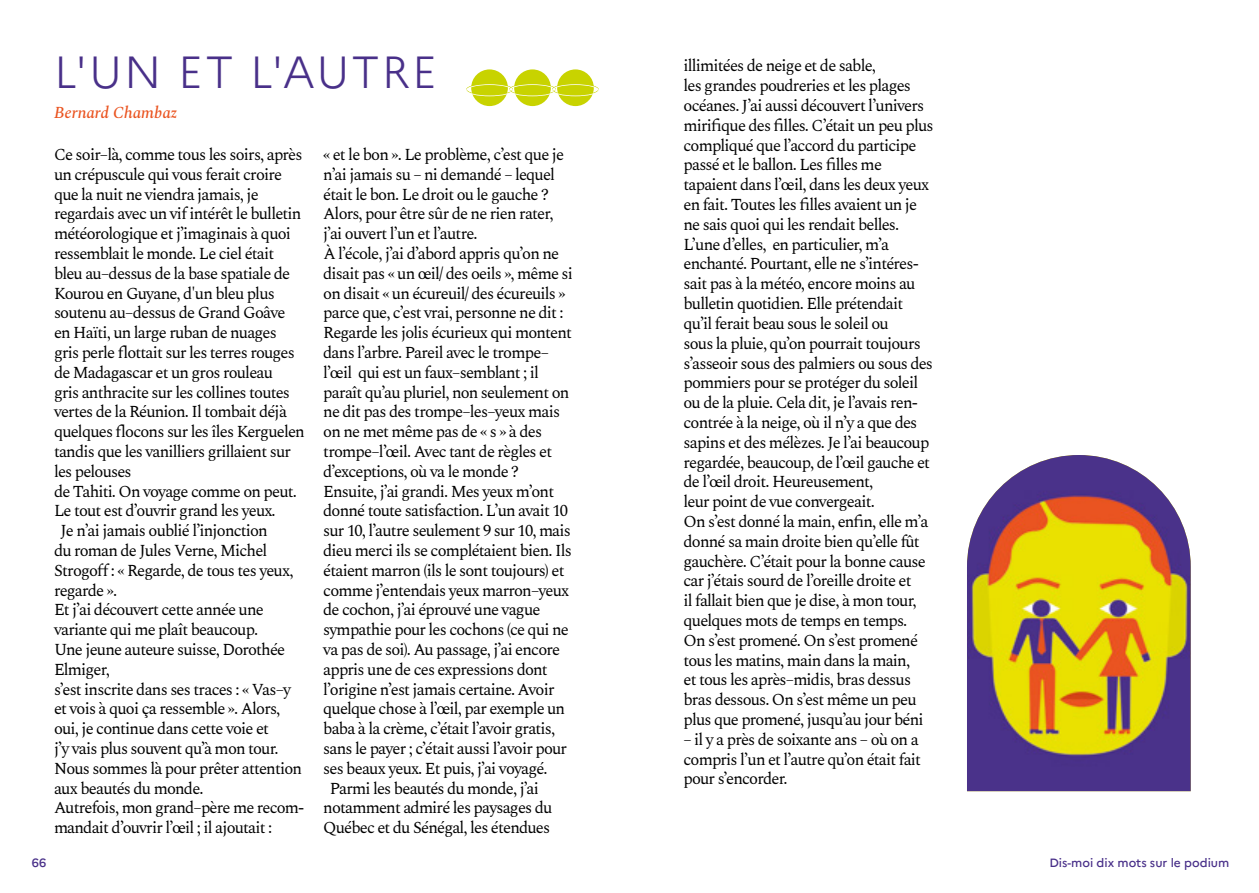
<style>
.page{position:relative;width:1259px;height:893px;background:#fff}
.page>*{position:absolute;margin:0;border:0;box-sizing:border-box;transform-origin:0 0}
.t1{font:300 45px "Marianne";letter-spacing:.05em;color:#493089}
.t2{font:16.5px/19.8px "Spectral";letter-spacing:-.05em;color:#000}
.t3{font:italic 500 16.5px "Spectral";color:#ea531f}
.t4{font:500 12px "Marianne";color:#493089}
</style>
<div class="page">
<img style="left:967px;top:455px;width:223px;height:336px">
<div style="left:471px;top:69px;width:37px;height:37px;background:#c8d300;border-radius:50%"></div>
<div style="left:514px;top:69px;width:37px;height:37px;background:#c8d300;border-radius:50%"></div>
<div style="left:557px;top:69px;width:37px;height:37px;background:#c8d300;border-radius:50%"></div>
<svg style="left:466px;top:84px;width:133px;height:12px"></svg>
<h1 class="t1" style="left:54px;top:37px;width:384px">L'UN ET L'AUTRE</h1>
<p class="t3" style="left:54px;top:101px;width:125px">Bernard Chambaz</p>
<p class="t2" style="left:54px;top:143px;width:250px">Ce soir–là, comme tous les soirs, après</p>
<p class="t2" style="left:54px;top:163px;width:230px">un crépuscule qui vous ferait croire</p>
<p class="t2" style="left:54px;top:183px;width:206px">que la nuit ne viendra jamais, je</p>
<p class="t2" style="left:54px;top:203px;width:249px">regardais avec un vif intérêt le bulletin</p>
<p class="t2" style="left:54px;top:223px;width:238px">météorologique et j’imaginais à quoi</p>
<p class="t2" style="left:54px;top:242px;width:222px">ressemblait le monde. Le ciel était</p>
<p class="t2" style="left:54px;top:262px;width:238px">bleu au–dessus de la base spatiale de</p>
<p class="t2" style="left:54px;top:282px;width:222px">Kourou en Guyane, d'un bleu plus</p>
<p class="t2" style="left:54px;top:302px;width:233px">soutenu au–dessus de Grand Goâve</p>
<p class="t2" style="left:54px;top:322px;width:224px">en Haïti, un large ruban de nuages</p>
<p class="t2" style="left:54px;top:341px;width:242px">gris perle flottait sur les terres rouges</p>
<p class="t2" style="left:54px;top:361px;width:221px">de Madagascar et un gros rouleau</p>
<p class="t2" style="left:54px;top:381px;width:238px">gris anthracite sur les collines toutes</p>
<p class="t2" style="left:54px;top:401px;width:234px">vertes de la Réunion. Il tombait déjà</p>
<p class="t2" style="left:54px;top:421px;width:252px">quelques flocons sur les îles Kerguelen</p>
<p class="t2" style="left:54px;top:440px;width:238px">tandis que les vanilliers grillaient sur</p>
<p class="t2" style="left:54px;top:460px;width:79px">les pelouses</p>
<p class="t2" style="left:54px;top:480px;width:244px">de Tahiti. On voyage comme on peut.</p>
<p class="t2" style="left:54px;top:500px;width:223px">Le tout est d’ouvrir grand les yeux.</p>
<p class="t2" style="left:61px;top:520px;width:209px">Je n’ai jamais oublié l’injonction</p>
<p class="t2" style="left:54px;top:539px;width:215px">du roman de Jules Verne, Michel</p>
<p class="t2" style="left:54px;top:559px;width:241px">Strogoff : « Regarde, de tous tes yeux,</p>
<p class="t2" style="left:54px;top:579px;width:65px">regarde ».</p>
<p class="t2" style="left:54px;top:599px;width:211px">Et j’ai découvert cette année une</p>
<p class="t2" style="left:54px;top:619px;width:206px">variante qui me plaît beaucoup.</p>
<p class="t2" style="left:54px;top:638px;width:233px">Une jeune auteure suisse, Dorothée</p>
<p class="t2" style="left:54px;top:658px;width:57px">Elmiger,</p>
<p class="t2" style="left:54px;top:678px;width:239px">s’est inscrite dans ses traces : « Vas–y</p>
<p class="t2" style="left:54px;top:698px;width:228px">et vois à quoi ça ressemble ». Alors,</p>
<p class="t2" style="left:54px;top:718px;width:216px">oui, je continue dans cette voie et</p>
<p class="t2" style="left:54px;top:737px;width:226px">j’y vais plus souvent qu’à mon tour.</p>
<p class="t2" style="left:54px;top:757px;width:249px">Nous sommes là pour prêter attention</p>
<p class="t2" style="left:54px;top:777px;width:151px">aux beautés du monde.</p>
<p class="t2" style="left:54px;top:797px;width:252px">Autrefois, mon grand–père me recom‑</p>
<p class="t2" style="left:54px;top:817px;width:220px">mandait d’ouvrir l’œil ; il ajoutait :</p>
<p class="t2" style="left:323px;top:143px;width:242px">« et le bon ». Le problème, c’est que je</p>
<p class="t2" style="left:323px;top:163px;width:233px">n’ai jamais su – ni demandé – lequel</p>
<p class="t2" style="left:323px;top:183px;width:227px">était le bon. Le droit ou le gauche ?</p>
<p class="t2" style="left:323px;top:203px;width:232px">Alors, pour être sûr de ne rien rater,</p>
<p class="t2" style="left:323px;top:223px;width:156px">j’ai ouvert l’un et l’autre.</p>
<p class="t2" style="left:323px;top:242px;width:237px">À l’école, j’ai d’abord appris qu’on ne</p>
<p class="t2" style="left:323px;top:262px;width:251px">disait pas « un œil/ des oeils », même si</p>
<p class="t2" style="left:323px;top:282px;width:244px">on disait « un écureuil/ des écureuils »</p>
<p class="t2" style="left:323px;top:302px;width:242px">parce que, c’est vrai, personne ne dit :</p>
<p class="t2" style="left:323px;top:322px;width:250px">Regarde les jolis écurieux qui montent</p>
<p class="t2" style="left:323px;top:341px;width:227px">dans l’arbre. Pareil avec le trompe–</p>
<p class="t2" style="left:323px;top:361px;width:217px">l’œil qui est un faux–semblant ; il</p>
<p class="t2" style="left:323px;top:381px;width:248px">paraît qu’au pluriel, non seulement on</p>
<p class="t2" style="left:323px;top:401px;width:238px">ne dit pas des trompe–les–yeux mais</p>
<p class="t2" style="left:323px;top:421px;width:220px">on ne met même pas de « s » à des</p>
<p class="t2" style="left:323px;top:440px;width:230px">trompe–l’œil. Avec tant de règles et</p>
<p class="t2" style="left:323px;top:460px;width:197px">d’exceptions, où va le monde ?</p>
<p class="t2" style="left:323px;top:480px;width:232px">Ensuite, j’ai grandi. Mes yeux m’ont</p>
<p class="t2" style="left:323px;top:500px;width:246px">donné toute satisfaction. L’un avait 10</p>
<p class="t2" style="left:323px;top:520px;width:249px">sur 10, l’autre seulement 9 sur 10, mais</p>
<p class="t2" style="left:323px;top:539px;width:250px">dieu merci ils se complétaient bien. Ils</p>
<p class="t2" style="left:323px;top:559px;width:243px">étaient marron (ils le sont toujours) et</p>
<p class="t2" style="left:323px;top:579px;width:247px">comme j’entendais yeux marron–yeux</p>
<p class="t2" style="left:323px;top:599px;width:219px">de cochon, j’ai éprouvé une vague</p>
<p class="t2" style="left:323px;top:619px;width:247px">sympathie pour les cochons (ce qui ne</p>
<p class="t2" style="left:323px;top:638px;width:238px">va pas de soi). Au passage, j’ai encore</p>
<p class="t2" style="left:323px;top:658px;width:226px">appris une de ces expressions dont</p>
<p class="t2" style="left:323px;top:678px;width:233px">l’origine n’est jamais certaine. Avoir</p>
<p class="t2" style="left:323px;top:698px;width:243px">quelque chose à l’œil, par exemple un</p>
<p class="t2" style="left:323px;top:718px;width:233px">baba à la crème, c’était l’avoir gratis,</p>
<p class="t2" style="left:323px;top:737px;width:245px">sans le payer ; c’était aussi l’avoir pour</p>
<p class="t2" style="left:323px;top:757px;width:226px">ses beaux yeux. Et puis, j’ai voyagé.</p>
<p class="t2" style="left:330px;top:777px;width:211px">Parmi les beautés du monde, j’ai</p>
<p class="t2" style="left:323px;top:797px;width:231px">notamment admiré les paysages du</p>
<p class="t2" style="left:323px;top:817px;width:228px">Québec et du Sénégal, les étendues</p>
<p class="t2" style="left:683px;top:55px;width:252px">illimitées de neige et de sable,<br>les grandes poudreries et les plages océanes. J’ai aussi découvert l’univers mirifique des filles. C’était un peu plus compliqué que l’accord du participe passé et le ballon. Les filles me tapaient dans l’œil, dans les deux yeux en fait. Toutes les filles avaient un je ne sais quoi qui les rendait belles.<br>L’une d’elles, en particulier, m’a enchanté. Pourtant, elle ne s’intéres‑ sait pas à la météo, encore moins au bulletin quotidien. Elle prétendait qu’il ferait beau sous le soleil ou<br>sous la pluie, qu’on pourrait toujours s’asseoir sous des palmiers ou sous des pommiers pour se protéger du soleil ou de la pluie. Cela dit, je l’avais ren‑ contrée à la neige, où il n’y a que des sapins et des mélèzes. Je l’ai beaucoup regardée, beaucoup, de l’œil gauche et de l’œil droit. Heureusement,<br>leur point de vue convergeait.<br>On s’est donné la main, enfin, elle m’a donné sa main droite bien qu’elle fût gauchère. C’était pour la bonne cause car j’étais sourd de l’oreille droite et<br>il fallait bien que je dise, à mon tour, quelques mots de temps en temps.<br>On s’est promené. On s’est promené tous les matins, main dans la main,<br>et tous les après–midis, bras dessus bras dessous. On s’est même un peu plus que promené, jusqu’au jour béni</p>
<p class="t2" style="left:683px;top:728px;width:239px">– il y a près de soixante ans – où on a compris l’un et l’autre qu’on était fait pour s’encorder.</p>
<p class="t4" style="left:32px;top:853px;width:16px">66</p>
<p class="t4" style="left:1049px;top:853px;width:181px">Dis-moi dix mots sur le podium</p>
</div>
